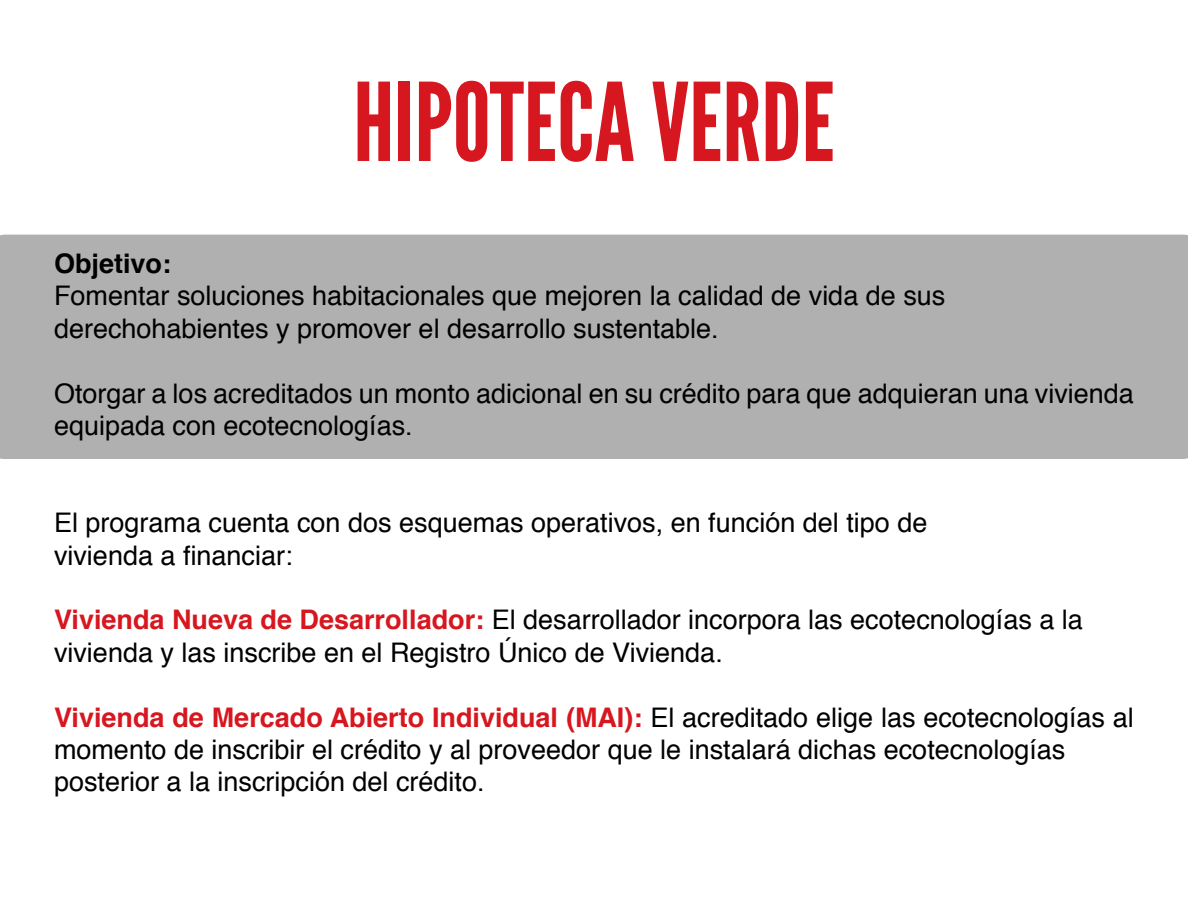
<style>
.page{position:relative;width:1188px;height:918px;background:#fff}
.page>*{position:absolute;margin:0;border:0;box-sizing:border-box;transform-origin:0 0}
.t1{font:108px "League Gothic";color:#d7171f}
.t2{font:27px/32.4px "Helvetica";color:#000}
.t3{font:700 27px "Helvetica";color:#000}
.s1{font-weight:700;color:#d7171f}
</style>
<div class="page">
<div style="left:0;top:235px;width:1188px;height:224px;background:#b0b0b0"></div>
<p class="t1" style="left:353px;top:61px;width:483px">HIPOTECA VERDE</p>
<p class="t3" style="left:54px;top:242px;width:119px">Objetivo:</p>
<p class="t2" style="left:54px;top:281px;width:893px">Fomentar soluciones habitacionales que mejoren la calidad de vida de sus</p>
<p class="t2" style="left:54px;top:313px;width:666px">derechohabientes y promover el desarrollo sustentable.</p>
<p class="t2" style="left:54px;top:378px;width:1082px">Otorgar a los acreditados un monto adicional en su crédito para que adquieran una vivienda equipada con ecotecnologías.</p>
<p class="t2" style="left:54px;top:507px;width:875px">El programa cuenta con dos esquemas operativos, en función del tipo de</p>
<p class="t2" style="left:54px;top:540px;width:240px">vivienda a financiar:</p>
<p class="t2" style="left:54px;top:605px;width:1030px"><span class="s1">Vivienda Nueva de Desarrollador:</span> El desarrollador incorpora las ecotecnologías a la</p>
<p class="t2" style="left:54px;top:637px;width:670px">vivienda y las inscribe en el Registro Único de Vivienda.</p>
<p class="t2" style="left:54px;top:702px;width:1081px"><span class="s1">Vivienda de Mercado Abierto Individual (MAI):</span> El acreditado elige las ecotecnologías al momento de inscribir el crédito y al proveedor que le instalará dichas ecotecnologías</p>
<p class="t2" style="left:54px;top:767px;width:432px">posterior a la inscripción del crédito.</p>
</div>
